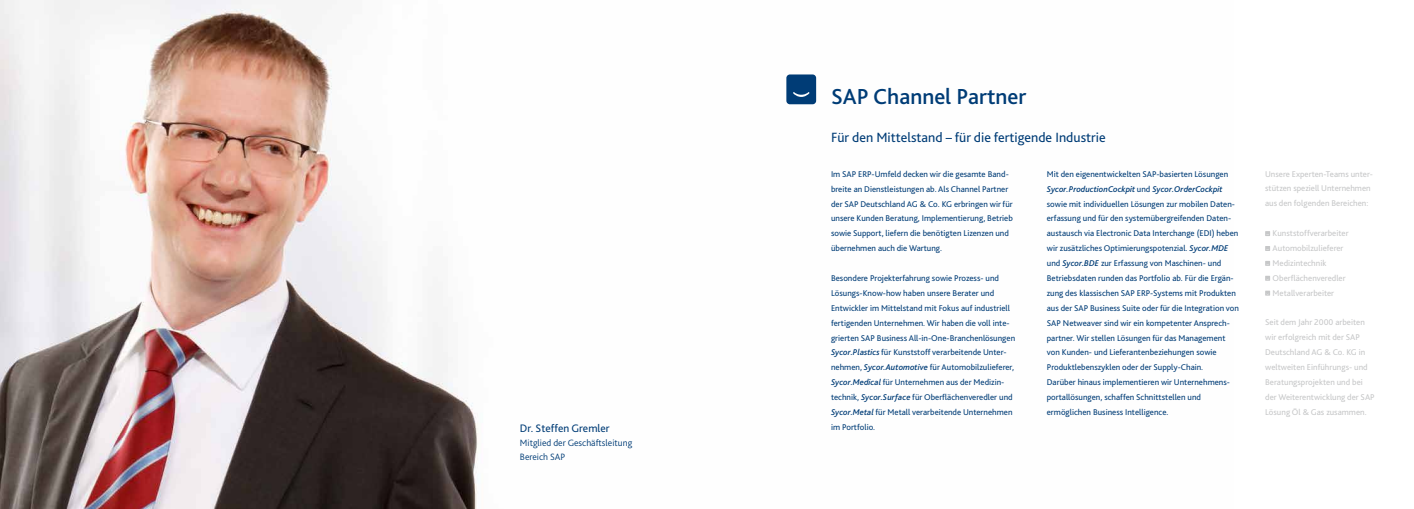
<style>
.page{position:relative;width:1414px;height:509px;background:#fff}
.page>*{position:absolute;margin:0;border:0;box-sizing:border-box;transform-origin:0 0}
.t1{font:500 22.75px "Bliss 2";color:#003c76}
.t2{font:14px "Bliss 2";color:#003c76}
.t3{font:11.38px "Bliss 2";color:#003c76}
.t4{font:300 9.62px/14px "Bliss 2";color:#003c76}
.t5{font:8.75px/14.9px "Bliss 2";color:#003c76}
.t6{font:8.75px/14.9px "Bliss 2";color:#c6c7c8}
.s1{font-weight:500;font-style:italic}
</style>
<div class="page">
<img style="left:0;top:0;width:817px;height:508px">
<svg style="left:1265px;top:231px;width:5px;height:5px"></svg>
<svg style="left:1265px;top:246px;width:5px;height:5px"></svg>
<svg style="left:1265px;top:261px;width:5px;height:5px"></svg>
<svg style="left:1265px;top:275px;width:5px;height:5px"></svg>
<svg style="left:1265px;top:290px;width:5px;height:5px"></svg>
<svg style="left:786px;top:74px;width:30px;height:30px"></svg>
<h3 class="t3" style="left:520px;top:421px;width:91px">Dr. Steffen Gremler</h3>
<p class="t4" style="left:520px;top:435px;width:114px">Mitglied der Geschäftsleitung<br>Bereich SAP</p>
<h1 class="t1" style="left:831px;top:82px;width:197px">SAP Channel Partner</h1>
<h2 class="t2" style="left:831px;top:129px;width:276px">Für den Mittelstand – für die fertigende Industrie</h2>
<p class="t5" style="left:1047px;top:166px;width:194px">Mit den eigenentwickelten SAP-basierten Lösungen <span class="s1">Sycor.ProductionCockpit</span> und <span class="s1">Sycor.OrderCockpit </span>sowie mit individuellen Lösungen zur mobilen Daten&shy;erfassung und für den systemübergreifenden Daten&shy;austausch via Electronic Data Interchange (EDI) heben wir zusätzliches Optimierungspotenzial. <span class="s1">Sycor.MDE </span>und <span class="s1">Sycor.BDE</span> zur Erfassung von Maschinen- und Betriebsdaten runden das Portfolio ab. Für die Ergän&shy;zung des klassischen SAP ERP-Systems mit Produkten aus der SAP Business Suite oder für die Integration von SAP Netweaver sind wir ein kompetenter Ansprech&shy;partner. Wir stellen Lösungen für das Management von Kunden- und Lieferantenbeziehungen sowie Produktlebenszyklen oder der Supply-Chain.<br>Darüber hinaus implementieren wir Unternehmens&shy;portallösungen, schaffen Schnittstellen und ermöglichen Business Intelligence.</p>
<p class="t5" style="left:831px;top:166px;width:183px">Im SAP ERP-Umfeld decken wir die gesamte Band&shy;breite an Dienstleistungen ab. Als Channel Partner der SAP Deutschland AG &amp; Co. KG erbringen wir für unsere Kunden Beratung, Implementierung, Betrieb sowie Support, liefern die benötigten Lizenzen und übernehmen auch die Wartung.</p>
<p class="t5" style="left:831px;top:270px;width:186px">Besondere Projekterfahrung sowie Prozess- und Lösungs-Know-how haben unsere Berater und Entwickler im Mittelstand mit Fokus auf industriell fertigenden Unternehmen. Wir haben die voll inte&shy;grierten SAP Business All-in-One-Branchenlösungen <span class="s1">Sycor.Plastics</span> für Kunststoff verarbeitende Unter&shy;nehmen, <span class="s1">Sycor.Automotive</span> für Automobilzulieferer, <span class="s1">Sycor.Medical</span> für Unternehmen aus der Medizin&shy;technik, <span class="s1">Sycor.Surface</span> für Oberflächenveredler und <span class="s1">Sycor.Metal</span> für Metall verarbeitende Unternehmen im Portfolio.</p>
<p class="t6" style="left:1265px;top:166px;width:109px">Unsere Experten-Teams unter&shy;stützen speziell Unternehmen aus den folgenden Bereichen:</p>
<p class="t6" style="left:1272px;top:225px;width:78px">Kunststoffverarbeiter<br>Automobilzulieferer<br>Medizintechnik<br>Oberflächenveredler<br>Metallverarbeiter</p>
<p class="t6" style="left:1265px;top:315px;width:111px">Seit dem Jahr 2000 arbeiten wir erfolgreich mit der SAP<br>Deutschland AG &amp; Co. KG in weltweiten Einführungs- und<br>Beratungsprojekten und bei der Weiterentwicklung der SAP<br>Lösung Öl &amp; Gas zusammen.</p>
</div>
